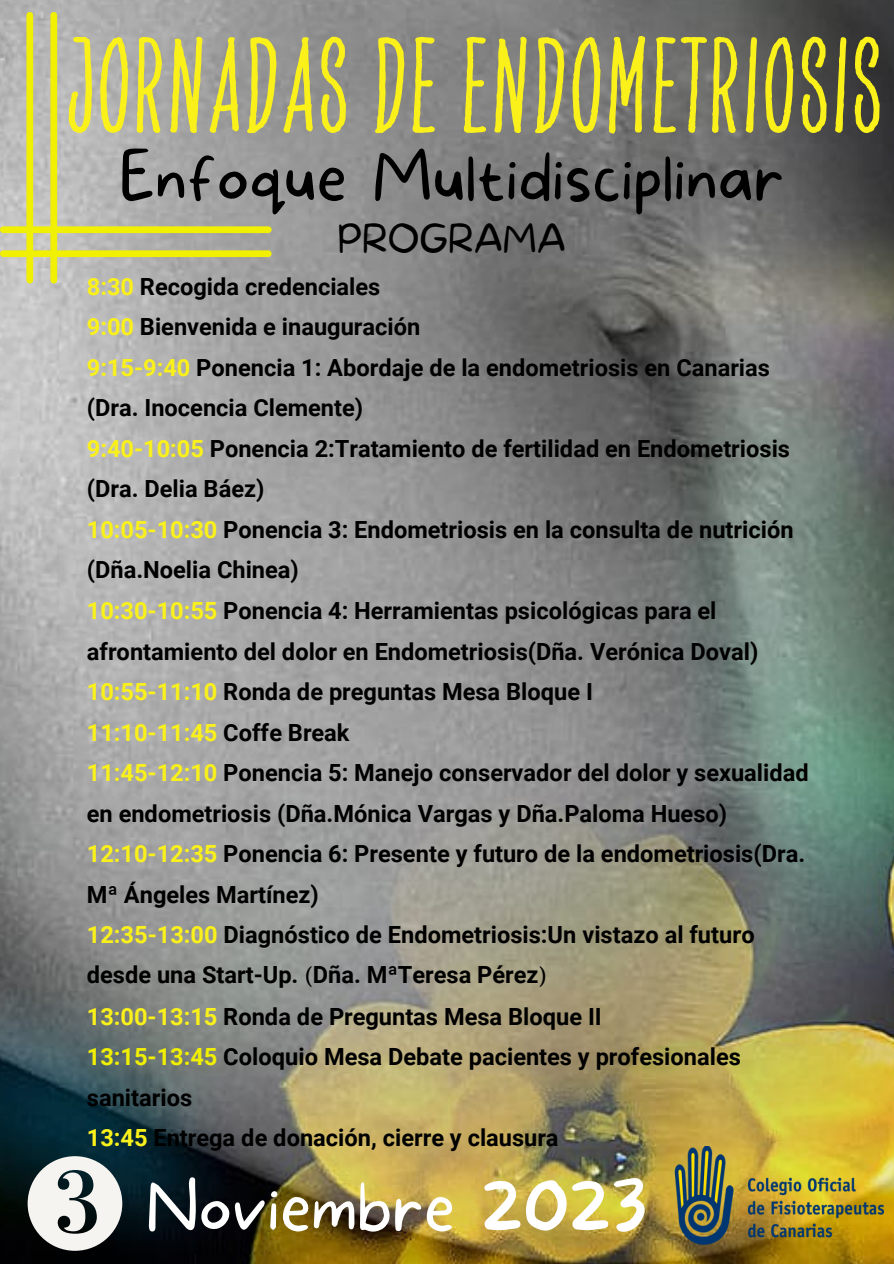
<style>
.page{position:relative;width:894px;height:1264px;background:#fff}
.page>*{position:absolute;margin:0;border:0;box-sizing:border-box;transform-origin:0 0}
.t1{font:condensed 136.95px "Six Hands";letter-spacing:.01em;color:#faf11b}
.t2{font:100 68.25px "More Sugar";color:#fff}
.t3{font:100 66.15px "More Sugar";color:#000}
.t4{font:100 37.5px "More Sugar";color:#000}
.t5{font:700 23.55px/40.5px "Roboto";color:#000}
.s1{color:#faf11b}
.s2{font-family:"Arial"}
.s3{font-family:"Minion Pro"}
.s4{color:#f1ef02}
</style>
<div class="page">
<img style="left:0;top:0;width:893px;height:1263px">
<svg style="left:28px;top:1156px;width:94px;height:94px"></svg>
<svg style="left:0;top:12px;width:271px;height:271px"></svg>
<img style="left:671px;top:1146px;width:212px;height:104px">
<p class="t1" style="left:66px;top:-9px;width:817px">JORNADAS DE ENDOMETRIOSIS</p>
<p class="t3" style="left:120px;top:138px;width:666px">Enfoque Multidisciplinar</p>
<p class="t4" style="left:338px;top:218px;width:229px">PROGRAMA</p>
<p class="t5" style="left:87px;top:266px;width:723px"><span class="s1">8:30</span> Recogida credenciales<br><span class="s1">9:00</span> Bienvenida e inauguración<br><span class="s1">9:15-9:40</span> Ponencia 1: Abordaje de la endometriosis en Canarias (Dra. Inocencia Clemente)<br><span class="s1">9:40-10:05</span> Ponencia 2:Tratamiento de fertilidad en Endometriosis (Dra. Delia Báez)<br><span class="s1">10:05-10:30</span> Ponencia 3: Endometriosis en la consulta de nutrición (Dña.Noelia Chinea)<br><span class="s1">10:30-10:55</span> Ponencia 4: Herramientas psicológicas para el afrontamiento del dolor en Endometriosis(Dña. Verónica Doval )<br><span class="s1">10:55-11:10</span> Ronda de preguntas Mesa Bloque I<br><span class="s1">11:10-11:45</span> Coffe Break<br><span class="s1">11:45-12:10</span> Ponencia 5: Manejo conservador del dolor y sexualidad en endometriosis (Dña.Mónica Vargas y Dña.Paloma Hueso)<br><span class="s1">12:10-12:35</span> Ponencia 6: Presente y futuro de la endometriosis(Dra.<br>Mª Ángeles Martínez)<br><span class="s1">12:35-13:00</span> Diagnóstico de Endometriosis:Un vistazo al futu<span class="s2">r</span>o desde una Start-Up. <span class="s3">(</span>Dña. MªTeresa Pérez<span class="s3">)<br></span><span class="s1">13:00-13:15</span> Ronda de Preguntas Mesa Bloque II<br><span class="s4">13:15-13:45</span> Coloquio Mesa Debate pacientes y profesionales sanitarios<br><span class="s1">13:45</span> Entrega de donación, cierre y clausura</p>
<p class="t2" style="left:146px;top:1166px;width:503px">Noviembre 2023</p>
</div>
